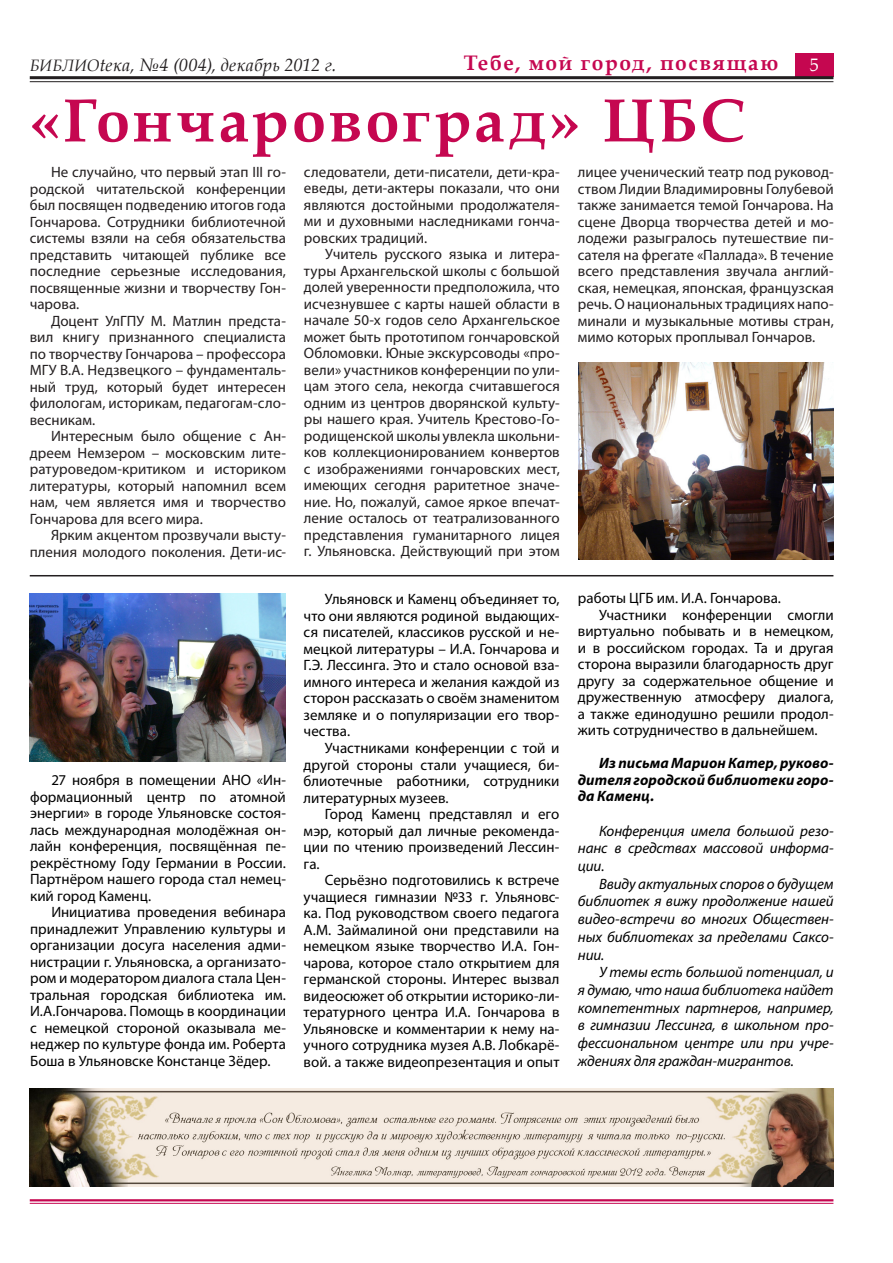
<style>
.page{position:relative;width:893px;height:1263px;background:#fff}
.page>*{position:absolute;margin:0;border:0;box-sizing:border-box;transform-origin:0 0}
.Заголовок{font:700 61.5px "Book Antiqua";letter-spacing:.045em;color:#c50750}
.Заголовок-2{font:700 21px "Book Antiqua";letter-spacing:.07em;color:#c50750}
.t1{font:italic 18px "Book Antiqua";letter-spacing:.02em;color:#231f20}
.t2{font:18px "Book Antiqua";color:#fff}
.Заголовок-3{font:15px/16.5px "Myriad Pro";color:#231f20;text-align:justify}
.Заголовок-4{font:15px/16.5px "Myriad Pro";color:#000;text-align:justify}
.Заголовок-5{font:italic 15px/17.7px "Myriad Pro";letter-spacing:-.005em;color:#000;text-align:justify}
.Заголовок-6{font:italic 700 15px/16.5px "Myriad Pro";letter-spacing:.005em;color:#000;text-align:justify}
.s1{font-size:16.5px}
</style>
<div class="page">
<div style="left:795px;top:53px;width:38px;height:23px;background:#c50750"></div>
<hr style="left:30px;top:76px;width:803px;height:3px;background:#231f20">
<hr style="left:30px;top:81px;width:803px;height:1px;background:#231f20">
<hr style="left:30px;top:1199px;width:803px;height:2px;background:#c50750">
<hr style="left:30px;top:1203px;width:803px;height:1px;background:#c50750">
<img style="left:30px;top:1089px;width:803px;height:97px">
<hr style="left:30px;top:575px;width:803px;height:1px;background:#231f20">
<img style="left:578px;top:363px;width:256px;height:196px">
<img style="left:30px;top:593px;width:255px;height:168px">
<p class="t1" style="left:30px;top:52px;width:308px"><span class="s1">БИБЛИО</span>tека, №4 (004), декабрь 2012 г.</p>
<p class="Заголовок-2" style="left:464px;top:48px;width:316px">Тебе, мой город, посвящаю</p>
<p class="t2" style="left:810px;top:52px;width:10px">5</p>
<p class="Заголовок" style="left:30px;top:79px;width:717px">«Гончаровоград» ЦБС</p>
<p class="Заголовок-3" style="left:30px;top:164px;width:258px;text-indent:21px">Не случайно, что первый этап III го&shy;родской читательской конференции был посвящен подведению итогов года Гончарова. Сотрудники библиотечной системы взяли на себя обязательства представить читающей публике все последние серьезные исследования, посвященные жизни и творчеству Гон&shy;чарова.</p>
<p class="Заголовок-3" style="left:30px;top:312px;width:258px;text-indent:21px">Доцент УлГПУ М. Матлин предста&shy;вил книгу признанного специалиста по творчеству Гончарова – профессора МГУ В.А. Недзвецкого – фундаменталь&shy;ный труд, который будет интересен филологам, историкам, педагогам-сло&shy;весникам.</p>
<p class="Заголовок-3" style="left:30px;top:428px;width:258px;text-indent:21px">Интересным было общение с Ан&shy;дреем Немзером – московским лите&shy;ратуроведом-критиком и историком литературы, который напомнил всем нам, чем является имя и творчество Гончарова для всего мира.</p>
<p class="Заголовок-3" style="left:30px;top:527px;width:258px;text-align:right">Ярким акцентом прозвучали высту&shy;пления молодого поколения. Дети-ис-</p>
<p class="Заголовок-3" style="left:578px;top:164px;width:257px">лицее ученический театр под руковод&shy;ством Лидии Владимировны Голубевой также занимается темой Гончарова. На сцене Дворца творчества детей и мо&shy;лодежи разыгралось путешествие пи&shy;сателя на фрегате «Паллада». В течение всего представления звучала англий&shy;ская, немецкая, японская, французская речь. О национальных традициях напо&shy;минали и музыкальные мотивы стран, мимо которых проплывал Гончаров.</p>
<p class="Заголовок-3" style="left:304px;top:163px;width:257px">следователи, дети-писатели, дети-кра&shy;еведы, дети-актеры показали, что они являются достойными продолжателя&shy;ми и духовными наследниками гонча&shy;ровских традиций.</p>
<p class="Заголовок-3" style="left:304px;top:246px;width:257px;text-indent:21px">Учитель русского языка и литера&shy;туры Архангельской школы с большой долей уверенности предположила, что исчезнувшее с карты нашей области в начале 50-х годов село Архангельское может быть прототипом гончаровской Обломовки. Юные экскурсоводы «про&shy;вели» участников конференции по ули&shy;цам этого села, некогда считавшегося одним из центров дворянской культу&shy;ры нашего края. Учитель Крестово-Го&shy;родищенской школы увлекла школьни&shy;ков коллекционированием конвертов с изображениями гончаровских мест, имеющих сегодня раритетное значе&shy;ние. Но, пожалуй, самое яркое впечат&shy;ление осталось от театрализованного представления гуманитарного лицея г. Ульяновска. Действующий при этом</p>
<p class="Заголовок-4" style="left:30px;top:772px;width:257px;text-indent:21px">27 ноября в помещении АНО «Ин&shy;формационный центр по атомной энергии» в городе Ульяновске состоя&shy;лась международная молодёжная он&shy;лайн конференция, посвящённая пе&shy;рекрёстному Году Германии в России.<br>Партнёром нашего города стал немец&shy;кий город Каменц.</p>
<p class="Заголовок-4" style="left:30px;top:904px;width:257px;text-indent:21px">Инициатива проведения вебинара принадлежит Управлению культуры и организации досуга населения адми&shy;нистрации г. Ульяновска, а организато&shy;ром и модератором диалога стала Цен&shy;тральная городская библиотека им.<br>И.А.Гончарова. Помощь в координации с немецкой стороной оказывала ме&shy;неджер по культуре фонда им. Роберта Боша в Ульяновске Констанце Зёдер.</p>
<p class="Заголовок-4" style="left:304px;top:591px;width:257px;text-indent:21px">Ульяновск и Каменц объединяет то, что они являются родиной выдающих&shy;ся писателей, классиков русской и не&shy;мецкой литературы – И.А. Гончарова и Г.Э. Лессинга. Это и стало основой вза&shy;имного интереса и желания каждой из сторон рассказать о своём знаменитом земляке и о популяризации его твор&shy;чества.</p>
<p class="Заголовок-4" style="left:304px;top:739px;width:257px;text-indent:21px">Участниками конференции с той и другой стороны стали учащиеся, би&shy;блиотечные работники, сотрудники литературных музеев.</p>
<p class="Заголовок-4" style="left:304px;top:805px;width:257px;text-indent:21px">Город Каменц представлял и его мэр, который дал личные рекоменда&shy;ции по чтению произведений Лессин&shy;га.</p>
<p class="Заголовок-4" style="left:304px;top:871px;width:257px;text-indent:21px">Серьёзно подготовились к встрече учащиеся гимназии №33 г. Ульяновс&shy;ка. Под руководством своего педагога А.М. Займалиной они представили на немецком языке творчество И.А. Гон&shy;чарова, которое стало открытием для германской стороны. Интерес вызвал видеосюжет об открытии историко-ли&shy;тературного центра И.А. Гончарова в Ульяновске и комментарии к нему на&shy;учного сотрудника музея А.В. Лобкарё&shy;вой. а также видеопрезентация и опыт</p>
<p class="Заголовок-4" style="left:578px;top:590px;width:205px">работы ЦГБ им. И.А. Гончарова.</p>
<p class="Заголовок-4" style="left:578px;top:606px;width:257px;text-indent:21px">Участники конференции смогли виртуально побывать и в немецком, и в российском городах. Та и другая сторона выразили благодарность друг другу за содержательное общение и дружественную атмосферу диалога, а также единодушно решили продол&shy;жить сотрудничество в дальнейшем.</p>
<p class="Заголовок-6" style="left:578px;top:755px;width:257px;text-indent:21px">Из письма Марион Катер, руково&shy;дителя городской библиотеки горо&shy;да Каменц.</p>
<p class="Заголовок-5" style="left:578px;top:821px;width:257px;text-indent:21px">Конференция имела большой резо&shy;нанс в средствах массовой информа&shy;ции.</p>
<p class="Заголовок-5" style="left:578px;top:875px;width:257px;text-indent:21px">Ввиду актуальных споров о будущем библиотек я вижу продолжение нашей видео-встречи во многих Обществен&shy;ных библиотеках за пределами Саксо&shy;нии.</p>
<p class="Заголовок-5" style="left:578px;top:963px;width:257px;text-indent:21px">У темы есть большой потенциал, и я думаю, что наша библиотека найдет компетентных партнеров, например, в гимназии Лессинга, в школьном про&shy;фессиональном центре или при учре&shy;ждениях для граждан-мигрантов.</p>
</div>
